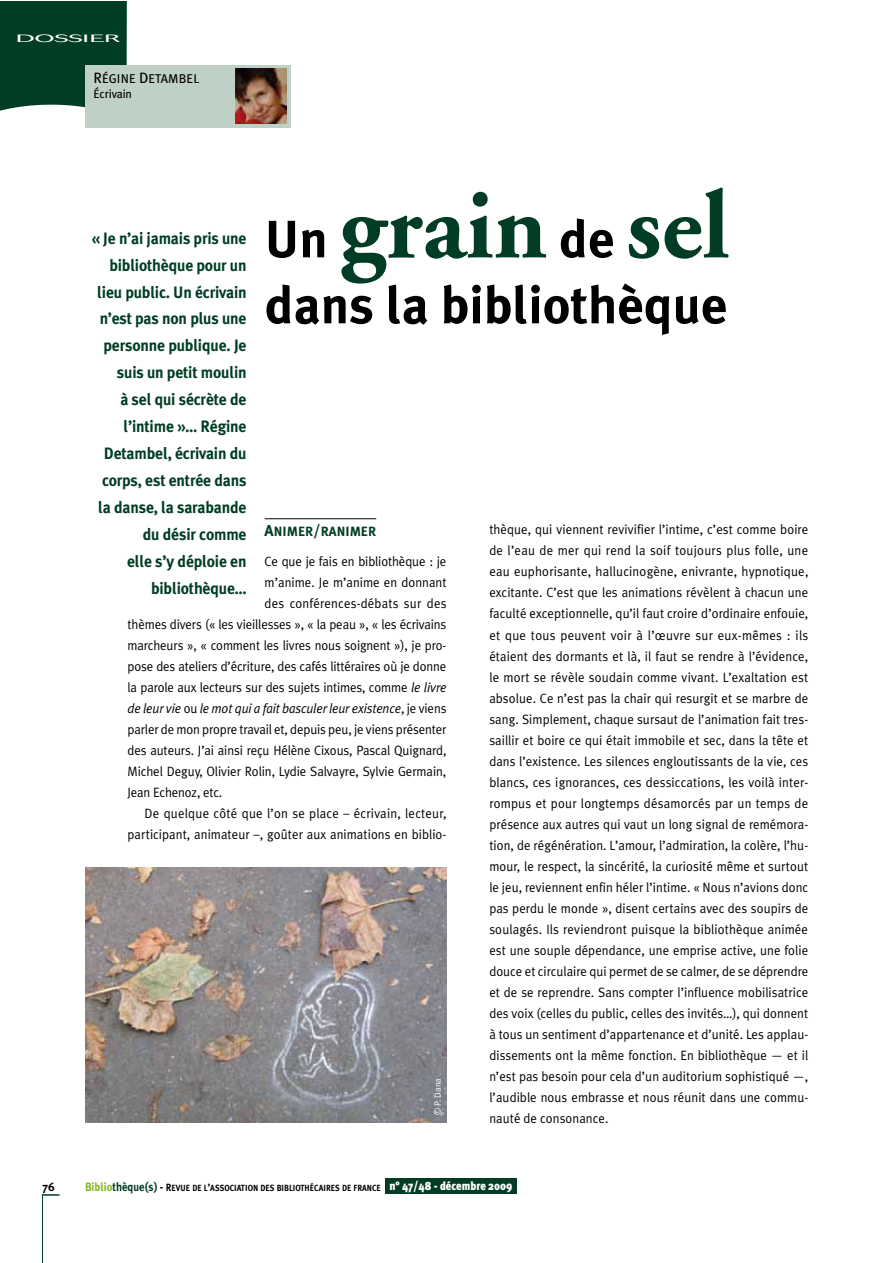
<style>
.page{position:relative;width:893px;height:1263px;background:#fff}
.page>*{position:absolute;margin:0;border:0;box-sizing:border-box;transform-origin:0 0}
.t1{font:700 97.5px "Adobe Garamond";color:#003d24}
.t2{font:700 52.5px "Meta Plus";color:#000}
.t3{font:700 16.5px/27px "Meta Plus";letter-spacing:-.01em;color:#003d24;text-align:right;scale:.95 1}
.t4{font:13.5px/21px "Meta Plus Normal";letter-spacing:-.01em;color:#000;text-align:justify;scale:.95 1}
.t5{font:13.5px "Meta Plus Normal";letter-spacing:.015em;color:#000;scale:.95 1}
.t6{font:italic 13.5px "Meta Plus Normal";letter-spacing:-.01em;color:#000;scale:.95 1}
.t7{font:13.35px "Meta Plus Bold Roman SC850";color:#003d24}
.t8{font:12.75px "Meta Plus Book Roman SC850";letter-spacing:.01em;color:#000}
.t9{font:12px "Meta Plus";letter-spacing:-.01em;color:#000}
.t10{font:700 12px "Meta Plus";color:#000}
.t11{font:300 10.5px "Cosmos";letter-spacing:-.005em;color:#fff;scale:2.5 1}
.t12{font:9px "Meta Plus Normal";color:#fff}
.t13{font:8.85px "Meta Plus Bold Roman SC850";color:#000;scale:.9 1}
.s1{font-size:15px}
.s2{font-family:"Meta Plus";font-size:52.5px;color:#000}
.s3{font-size:15.75px}
.s4{font-style:italic}
.s5{font-style:normal}
.s6{font-family:"Meta Plus";font-weight:700;font-size:12px;color:#83b81a}
.s7{font-family:"Meta Plus";font-weight:700;font-size:12px;color:#003d24}
.s8{font-size:12px}
.s9{font-size:10.5px}
.s10{font-family:"Meta Plus";font-weight:900;font-size:12px;color:#fff}
</style>
<div class="page">
<div style="left:385px;top:1179px;width:132px;height:15px;background:#003d24"></div>
<hr style="left:42px;top:1194px;width:1px;height:69px;background:#003d24">
<svg style="left:43px;top:1194px;width:17px;height:2px"></svg>
<div style="left:0;top:1px;width:127px;height:110px;background:#003d24"></div>
<hr style="left:265px;top:518px;width:111px;height:1px;background:#000">
<div style="left:85px;top:66px;width:205px;height:62px;background:#bfd1c7"></div>
<img style="left:236px;top:68px;width:51px;height:56px">
<img style="left:85px;top:868px;width:361px;height:255px">
<p class="t11" style="left:16px;top:32px;width:43px">DOSSIER</p>
<p class="t8" style="left:94px;top:71px;width:107px"><span class="s1">R</span>ÉGINE <span class="s1">D</span>ETAMBEL</p>
<p class="t9" style="left:94px;top:87px;width:40px">Écrivain</p>
<h1 class="t1" style="left:265px;top:173px;width:466px"><span class="s2">Un</span> grain <span class="s2">de</span> sel</h1>
<h2 class="t2" style="left:265px;top:275px;width:464px">dans la bibliothèque</h2>
<p class="t3" style="left:92px;top:224px;width:165px">« Je n’ai jamais pris une bibliothèque pour un lieu public. Un écrivain n’est pas non plus une personne publique. Je suis un petit moulin<br>à sel qui sécrète de l’intime »… Régine<br>Detambel, écrivain du corps, est entrée dans la danse, la sarabande du désir comme<br>elle s’y déploie en bibliothèque…</p>
<p class="t7" style="left:265px;top:524px;width:113px"><span class="s3">A</span>NIMER<span class="s3">/</span>RANIMER</p>
<p class="t4" style="left:265px;top:551px;width:193px">Ce que je fais en bibliothèque : je</p>
<p class="t4" style="left:265px;top:572px;width:193px">m’anime. Je m’anime en donnant</p>
<p class="t5" style="left:265px;top:595px;width:193px">des conférences-débats sur des</p>
<p class="t4" style="left:128px;top:614px;width:337px">thèmes divers (« les vieillesses », « la peau », « les écrivains</p>
<p class="t4" style="left:128px;top:635px;width:337px">marcheurs », « comment les livres nous soignent »), je pro-</p>
<p class="t4" style="left:128px;top:656px;width:337px">pose des ateliers d’écriture, des cafés littéraires où je donne</p>
<p class="t4" style="left:128px;top:677px;width:337px">la parole aux lecteurs sur des sujets intimes, comme <span class="s4">le livre</span></p>
<p class="t6" style="left:128px;top:700px;width:337px">de leur vie <span class="s5">ou</span> le mot qui a fait basculer leur existence<span class="s5">, je viens</span></p>
<p class="t4" style="left:128px;top:719px;width:337px">parler de mon propre travail et, depuis peu, je viens présenter</p>
<p class="t4" style="left:128px;top:740px;width:337px">des auteurs. J’ai ainsi reçu Hélène Cixous, Pascal Quignard,</p>
<p class="t4" style="left:128px;top:761px;width:337px">Michel Deguy, Olivier Rolin, Lydie Salvayre, Sylvie Germain,</p>
<p class="t4" style="left:128px;top:782px;width:101px">Jean Echenoz, etc.</p>
<p class="t5" style="left:145px;top:806px;width:319px">De quelque côté que l’on se place – écrivain, lecteur,</p>
<p class="t4" style="left:128px;top:824px;width:337px">participant, animateur –, goûter aux animations en biblio-</p>
<p class="t4" style="left:489px;top:519px;width:337px">thèque, qui viennent revivifier l’intime, c’est comme boire de l’eau de mer qui rend la soif toujours plus folle, une eau euphorisante, hallucinogène, enivrante, hypnotique, excitante. C’est que les animations révèlent à chacun une faculté exceptionnelle, qu’il faut croire d’ordinaire enfouie, et que tous peuvent voir à l’œuvre sur eux-mêmes : ils étaient des dormants et là, il faut se rendre à l’évidence, le mort se révèle soudain comme vivant. L’exaltation est absolue. Ce n’est pas la chair qui resurgit et se marbre de sang. Simplement, chaque sursaut de l’animation fait tres&shy;saillir et boire ce qui était immobile et sec, dans la tête et dans l’existence. Les silences engloutissants de la vie, ces blancs, ces ignorances, ces dessiccations, les voilà inter&shy;rompus et pour longtemps désamorcés par un temps de présence aux autres qui vaut un long signal de remémora&shy;tion, de régénération. L’amour, l’admiration, la colère, l’hu&shy;mour, le respect, la sincérité, la curiosité même et surtout le jeu, reviennent enfin héler l’intime. « Nous n’avions donc pas perdu le monde », disent certains avec des soupirs de soulagés. Ils reviendront puisque la bibliothèque animée est une souple dépendance, une emprise active, une folie douce et circulaire qui permet de se calmer, de se déprendre et de se reprendre. Sans compter l’influence mobilisatrice des voix (celles du public, celles des invités…), qui donnent à tous un sentiment d’appartenance et d’unité. Les applau&shy;dissements ont la même fonction. En bibliothèque — et il n’est pas besoin pour cela d’un auditorium sophistiqué —, l’audible nous embrasse et nous réunit dans une commu&shy;nauté de consonance.</p>
<p class="t12" style="left:433px;top:1115px;width:38px;rotate:-90deg">© P. Dana</p>
<p class="t10" style="left:43px;top:1179px;width:14px">76</p>
<p class="t13" style="left:85px;top:1182px;width:476px"><span class="s6">Biblio</span><span class="s7">thèque(s)</span> <span class="s8">-</span> <span class="s9">R</span>EVUE DE L<span class="s9">’</span>ASSOCIATION DES BIBLIOTHÉCAIRES DE FRANCE <span class="s10">n° 47/48 - décembre 2009</span></p>
</div>
